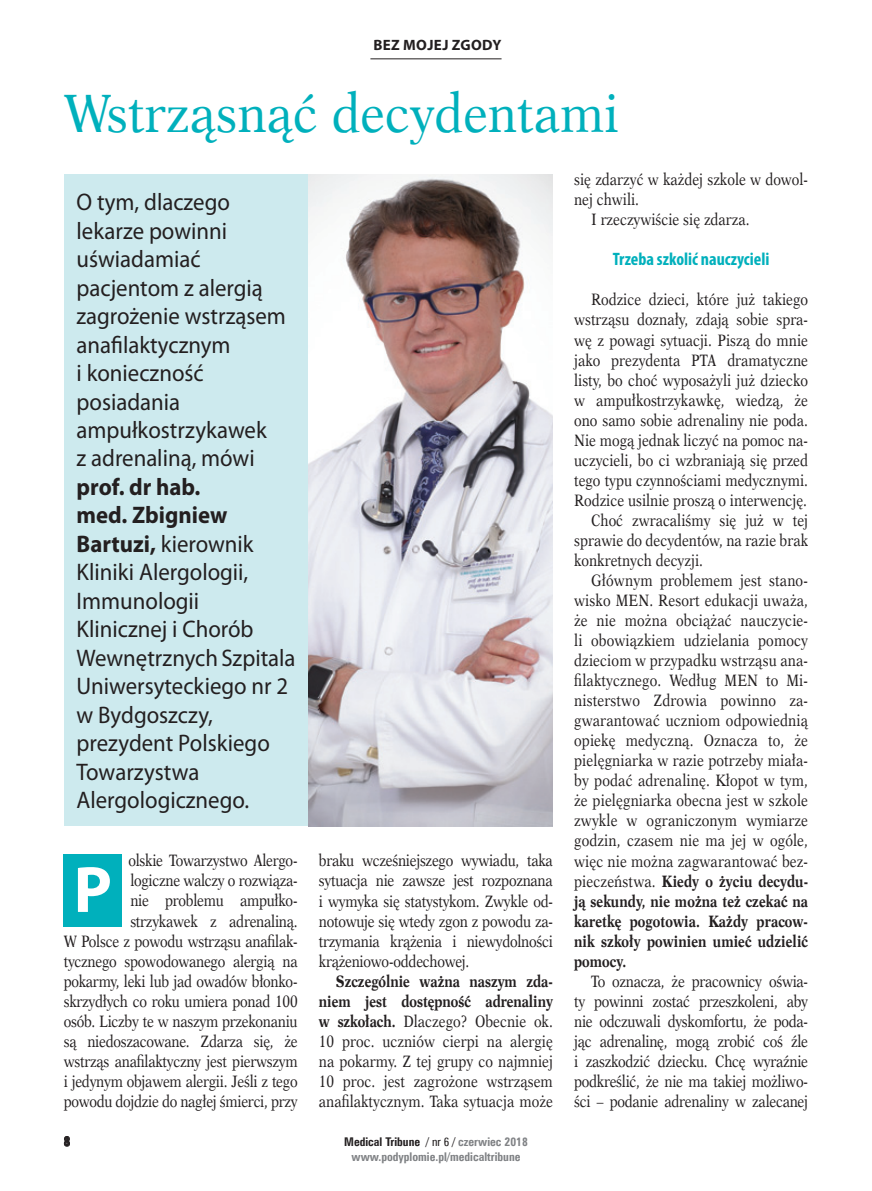
<style>
.page{position:relative;width:872px;height:1191px;background:#fff}
.page>*{position:absolute;margin:0;border:0;box-sizing:border-box;transform-origin:0 0}
.t1{font:700 66px "Myriad Pro";color:#fff}
.t2{font:54px "Dutch 823 EU";color:#00b0bc;scale:.9 1}
.t3{font:24px/28.5px "Myriad Pro";color:#231f20;scale:.95 1}
.t4{font:700 condensed 18px "Myriad Pro";color:#00b0bc}
.t5{font:16.5px/20.1px "Dutch 823 EU";color:#231f20;text-align:justify;scale:.82 1}
.t6{font:16.5px/20.1px "Dutch 823 EU";letter-spacing:-.02em;color:#231f20;text-align:right;scale:.82 1}
.t7{font:700 16.5px "Dutch 823 EU";letter-spacing:.01em;color:#231f20;scale:.82 1}
.t8{font:700 15px "Myriad Pro";letter-spacing:.02em;color:#231f20}
.t9{font:700 13.5px "Zurich Cn EU";color:#231f20;scale:.95 1}
.t10{font:700 12px "Zurich Cn EU";color:#808285}
.t11{font:700 12px "Zurich Cn EU";color:#231f20}
.s1{font-weight:700}
.s2{font-weight:400}
.s3{color:#808285}
</style>
<div class="page">
<svg style="left:64px;top:1136px;width:6px;height:11px"></svg>
<hr style="left:370px;top:58px;width:131px;height:1px;background:#231f20">
<div style="left:64px;top:854px;width:58px;height:72px;background:#00b0bc"></div>
<div style="left:64px;top:174px;width:244px;height:652px;background:#cdeaee"></div>
<img style="left:308px;top:174px;width:245px;height:652px">
<p class="t8" style="left:373px;top:35px;width:129px">BEZ MOJEJ ZGODY</p>
<h2 class="t2" style="left:64px;top:80px;width:618px">Wstrząsnąć decydentami</h2>
<h3 class="t3" style="left:77px;top:187px;width:222px">O tym, dlaczego lekarze powinni uświadamiać pacjentom z alergią zagrożenie wstrząsem anafilaktycznym<br>i konieczność posiadania ampułkostrzykawek<br>z adrenaliną, mówi</h3>
<h3 class="t3" style="left:77px;top:472px;width:232px"><span class="s1">prof. dr hab.<br>med. Zbigniew<br>Bartuzi,</span> kierownik<br>Kliniki Alergologii,<br>Immunologii<br>Klinicznej i Chorób<br>Wewnętrznych Szpitala<br>Uniwersyteckiego nr 2 w Bydgoszczy, prezydent Polskiego<br>Towarzystwa<br>Alergologicznego.</h3>
<p class="t6" style="left:64px;top:850px;width:287px">olskie Towarzystwo Alergo-<br>logiczne walczy o rozwiąza-<br>nie problemu ampułko&shy;strzykawek z adrenaliną.<br>W Polsce z powodu wstrząsu anafilak&shy;tycznego spowodowanego alergią na pokarmy, leki lub jad owadów błonko&shy;skrzydłych co roku umiera ponad 100 osób. Liczby te w naszym przekonaniu są niedoszacowane. Zdarza się, że wstrząs anafilaktyczny jest pierwszym i jedynym objawem alergii. Jeśli z tego powodu dojdzie do nagłej śmierci, przy</p>
<p class="t5" style="left:319px;top:850px;width:287px">braku wcześniejszego wywiadu, taka sytuacja nie zawsze jest rozpoznana i wymyka się statystykom. Zwykle od&shy;notowuje się wtedy zgon z powodu za&shy;trzymania krążenia i niewydolności krążeniowo-oddechowej.</p>
<h1 class="t1" style="left:74px;top:846px;width:40px">P</h1>
<p class="t5" style="left:319px;top:971px;width:287px;text-indent:17px"><span class="s1">Szczególnie ważna naszym zda&shy;niem jest dostępność adrenaliny w szkołach.</span> Dlaczego? Obecnie ok.<br>10 proc. uczniów cierpi na alergię na pokarmy. Z tej grupy co najmniej 10 proc. jest zagrożone wstrząsem anafilaktycznym. Taka sytuacja może</p>
<p class="t9" style="left:64px;top:1132px;width:8px">8</p>
<p class="t11" style="left:344px;top:1134px;width:185px">Medical Tribune <span class="s2">/ nr 6 /</span> <span class="s3">czerwiec 2018</span></p>
<p class="t10" style="left:351px;top:1149px;width:171px">www.podyplomie.pl/medicaltribune</p>
<p class="t5" style="left:574px;top:170px;width:287px">się zdarzyć w każdej szkole w dowol-</p>
<p class="t5" style="left:574px;top:190px;width:81px">nej chwili.</p>
<p class="t5" style="left:591px;top:210px;width:195px">I rzeczywiście się zdarza.</p>
<p class="t4" style="left:613px;top:248px;width:158px">Trzeba szkolić nauczycieli</p>
<p class="t5" style="left:591px;top:290px;width:266px">Rodzice dzieci, które już takiego</p>
<p class="t5" style="left:574px;top:310px;width:287px">wstrząsu doznały, zdają sobie spra-</p>
<p class="t5" style="left:574px;top:330px;width:287px">wę z powagi sytuacji. Piszą do mnie</p>
<p class="t5" style="left:574px;top:350px;width:287px">jako prezydenta PTA dramatyczne</p>
<p class="t5" style="left:574px;top:370px;width:287px">listy, bo choć wyposażyli już dziecko</p>
<p class="t5" style="left:574px;top:390px;width:287px">w ampułkostrzykawkę, wiedzą, że</p>
<p class="t5" style="left:574px;top:410px;width:287px">ono samo sobie adrenaliny nie poda.</p>
<p class="t5" style="left:574px;top:430px;width:287px">Nie mogą jednak liczyć na pomoc na-</p>
<p class="t5" style="left:574px;top:450px;width:287px">uczycieli, bo ci wzbraniają się przed</p>
<p class="t5" style="left:574px;top:470px;width:287px">tego typu czynnościami medycznymi.</p>
<p class="t5" style="left:574px;top:490px;width:285px">Rodzice usilnie proszą o interwencję.</p>
<p class="t5" style="left:591px;top:510px;width:266px">Choć zwracaliśmy się już w tej</p>
<p class="t5" style="left:574px;top:530px;width:287px">sprawie do decydentów, na razie brak</p>
<p class="t5" style="left:574px;top:550px;width:159px">konkretnych decyzji.</p>
<p class="t5" style="left:591px;top:570px;width:266px">Głównym problemem jest stano-</p>
<p class="t5" style="left:574px;top:590px;width:287px">wisko MEN. Resort edukacji uważa,</p>
<p class="t5" style="left:574px;top:610px;width:287px">że nie można obciążać nauczycie-</p>
<p class="t5" style="left:574px;top:630px;width:287px">li obowiązkiem udzielania pomocy</p>
<p class="t5" style="left:574px;top:650px;width:287px">dzieciom w przypadku wstrząsu ana-</p>
<p class="t5" style="left:574px;top:670px;width:287px">filaktycznego. Według MEN to Mi-</p>
<p class="t5" style="left:574px;top:690px;width:287px">nisterstwo Zdrowia powinno za-</p>
<p class="t5" style="left:574px;top:710px;width:287px">gwarantować uczniom odpowiednią</p>
<p class="t5" style="left:574px;top:730px;width:287px">opiekę medyczną. Oznacza to, że</p>
<p class="t5" style="left:574px;top:750px;width:287px">pielęgniarka w razie potrzeby miała-</p>
<p class="t5" style="left:574px;top:770px;width:287px">by podać adrenalinę. Kłopot w tym,</p>
<p class="t5" style="left:574px;top:790px;width:287px">że pielęgniarka obecna jest w szkole</p>
<p class="t5" style="left:574px;top:810px;width:287px">zwykle w ograniczonym wymiarze</p>
<p class="t5" style="left:574px;top:831px;width:287px">godzin, czasem nie ma jej w ogóle,</p>
<p class="t5" style="left:574px;top:851px;width:287px">więc nie można zagwarantować bez-</p>
<p class="t7" style="left:574px;top:870px;width:287px"><span class="s2">pieczeństwa.</span> Kiedy o życiu decydu-</p>
<p class="t7" style="left:574px;top:890px;width:287px">ją sekundy, nie można też czekać na</p>
<p class="t7" style="left:574px;top:910px;width:287px">karetkę pogotowia. Każdy pracow-</p>
<p class="t7" style="left:574px;top:930px;width:287px">nik szkoły powinien umieć udzielić</p>
<p class="t7" style="left:574px;top:950px;width:65px">pomocy.</p>
<p class="t5" style="left:574px;top:971px;width:287px;text-indent:17px">To oznacza, że pracownicy oświa&shy;ty powinni zostać przeszkoleni, aby nie odczuwali dyskomfortu, że poda&shy;jąc adrenalinę, mogą zrobić coś źle i zaszkodzić dziecku. Chcę wyraźnie podkreślić, że nie ma takiej możliwo&shy;ści – podanie adrenaliny w zalecanej</p>
</div>
